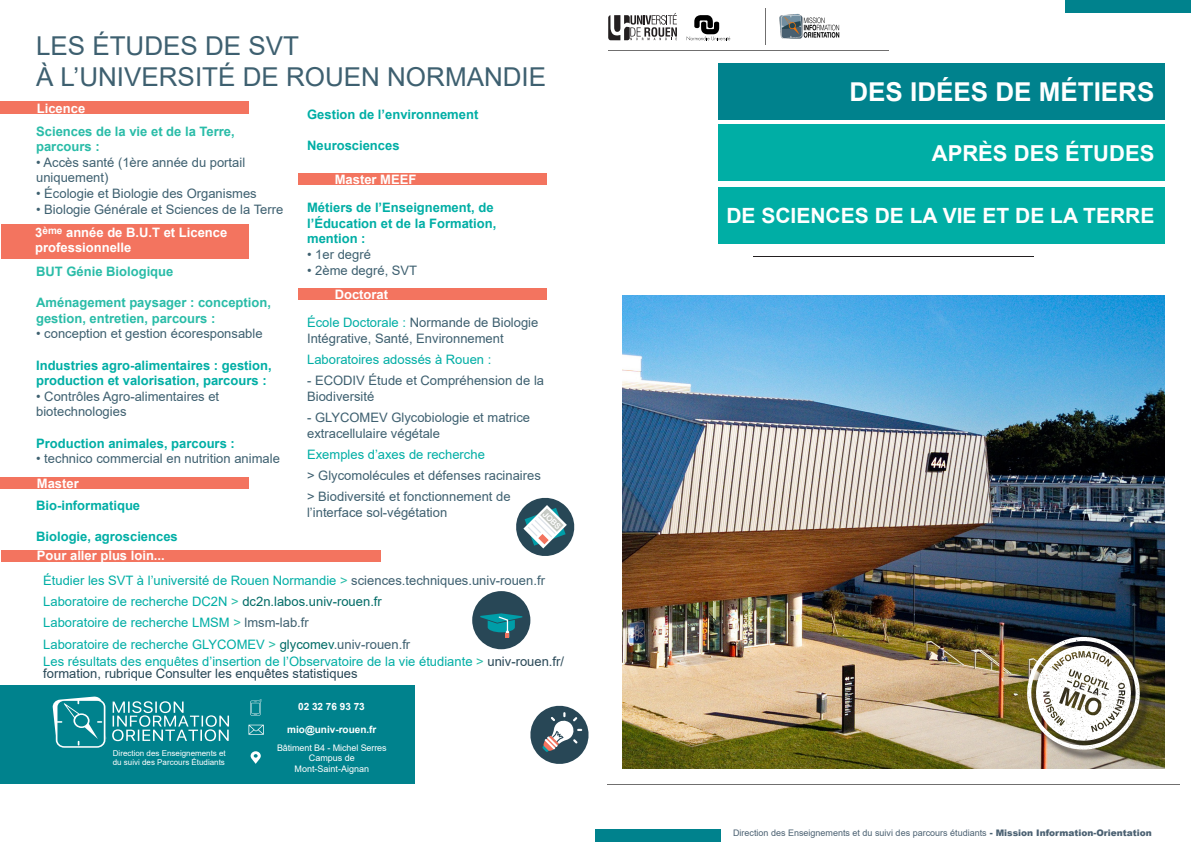
<style>
.page{position:relative;width:1191px;height:842px;background:#fff}
.page>*{position:absolute;margin:0;border:0;box-sizing:border-box;transform-origin:0 0}
.t1{font:26px "Arial";color:#3e6070}
.t2{font:700 26px "Arial";color:#fff}
.t3{font:700 22px "Arial";color:#fff}
.t4{font:700 21px "Arial";color:#fff}
.t5{font:13px/15.6px "Arial";color:#3e6070}
.t6{font:13px/12px "Arial";color:#00aea5}
.t7{font:700 13px/15.6px "Arial";color:#00aea5}
.t8{font:700 13px/15.6px "Arial";color:#2abca8}
.t9{font:700 13px/15.6px "Arial";color:#fff}
.t10{font:700 10px "Arial";color:#fff}
.t11{font:9px "Arial";color:#4b6172}
.t12{font:9px "Arial";letter-spacing:-.005em;color:#fff}
.t13{font:8px/8.8px "Arial";color:#fff}
.t14{font:7.9px "Arial Rounded MT Bold";color:#fff}
.s1{color:#00aea5}
.s2{color:#2abca8}
.s3{color:#3e6070}
.s4{color:#006b66}
.s5{color:#284756}
.s6{font-weight:900}
</style>
<div class="page">
<svg style="left:608px;top:13px;width:69px;height:27px"></svg>
<svg style="left:686px;top:15px;width:44px;height:25px"></svg>
<hr style="left:765px;top:8px;width:1px;height:37px;background:#706f6f">
<hr style="left:608px;top:50px;width:280px;height:1px;background:#706f6f">
<hr style="left:607px;top:784px;width:572px;height:1px;background:#706f6f">
<div style="left:1066px;top:0;width:125px;height:13px;background:#00828d"></div>
<div style="left:595px;top:829px;width:125px;height:13px;background:#00828d"></div>
<div style="left:718px;top:63px;width:446px;height:56px;background:#00828d"></div>
<div style="left:718px;top:124px;width:446px;height:57px;background:#00aea5"></div>
<div style="left:718px;top:187px;width:446px;height:56px;background:#00aea5"></div>
<hr style="left:753px;top:256px;width:280px;height:1px;background:#231f20">
<img style="left:622px;top:295px;width:542px;height:473px">
<img style="left:779px;top:13px;width:61px;height:26px">
<div style="left:1028px;top:638px;width:124px;height:124px;background:#231f20;opacity:.75"></div>
<img style="left:1027px;top:636px;width:113px;height:114px">
<svg style="left:516px;top:497px;width:59px;height:59px"></svg>
<svg style="left:530px;top:705px;width:59px;height:59px"></svg>
<div style="left:472px;top:591px;width:58px;height:58px;background:#284756;border-radius:50%"></div>
<svg style="left:480px;top:613px;width:42px;height:24px"></svg>
<div style="left:0;top:686px;width:414px;height:98px;background:#00828d"></div>
<svg style="left:52px;top:696px;width:177px;height:52px"></svg>
<svg style="left:251px;top:751px;width:10px;height:13px"></svg>
<svg style="left:248px;top:725px;width:16px;height:10px"></svg>
<svg style="left:250px;top:699px;width:12px;height:17px"></svg>
<div style="left:0;top:477px;width:249px;height:12px;background:#f3745f"></div>
<div style="left:298px;top:288px;width:248px;height:12px;background:#f3745f"></div>
<div style="left:1px;top:550px;width:380px;height:12px;background:#f3745f"></div>
<div style="left:0;top:101px;width:249px;height:13px;background:#f3745f"></div>
<div style="left:298px;top:173px;width:248px;height:12px;background:#f3745f"></div>
<div style="left:1px;top:224px;width:248px;height:34px;background:#f3745f"></div>
<p class="t1" style="left:36px;top:28px;width:264px">LES ÉTUDES DE SVT</p>
<p class="t1" style="left:36px;top:59px;width:511px">À L’UNIVERSITÉ DE ROUEN NORMANDIE</p>
<p class="t9" style="left:37px;top:100px;width:50px">Licence</p>
<p class="t7" style="left:307px;top:106px;width:173px">Gestion de l’environnement</p>
<p class="t7" style="left:307px;top:138px;width:94px">Neurosciences</p>
<p class="t8" style="left:36px;top:123px;width:200px">Sciences de la vie et de la Terre, parcours :</p>
<p class="t5" style="left:36px;top:154px;width:211px">• Accès santé (1ère année du portail uniquement)</p>
<p class="t5" style="left:36px;top:186px;width:222px">• Écologie et Biologie des Organismes</p>
<p class="t5" style="left:36px;top:201px;width:249px">• Biologie Générale et Sciences de la Terre</p>
<p class="t9" style="left:335px;top:171px;width:83px">Master MEEF</p>
<p class="t7" style="left:307px;top:200px;width:191px">Métiers de l’Enseignement, de l’Éducation et de la Formation, mention :</p>
<p class="t5" style="left:307px;top:246px;width:65px">• 1er degré</p>
<p class="t5" style="left:307px;top:262px;width:112px">• 2ème degré, SVT</p>
<p class="t5" style="left:307px;top:315px;width:233px"><span class="s1">École Doctorale :</span> Normande de Biologie<br>Intégrative, Santé, Environnement</p>
<p class="t6" style="left:307px;top:353px;width:186px">Laboratoires adossés à Rouen :</p>
<p class="t5" style="left:307px;top:373px;width:238px">- ECODIV Étude et Compréhension de la<br>Biodiversité</p>
<p class="t5" style="left:307px;top:410px;width:224px">- GLYCOMEV Glycobiologie et matrice extracellulaire végétale</p>
<p class="t6" style="left:307px;top:448px;width:179px">Exemples d’axes de recherche</p>
<p class="t5" style="left:307px;top:468px;width:235px">&gt; Glycomolécules et défenses racinaires</p>
<p class="t5" style="left:307px;top:489px;width:205px">&gt; Biodiversité et fonctionnement de l’interface sol-végétation</p>
<p class="t9" style="left:35px;top:224px;width:193px">3<sup>ème</sup> année de B.U.T et Licence professionnelle</p>
<p class="t8" style="left:36px;top:264px;width:139px">BUT Génie Biologique</p>
<p class="t8" style="left:36px;top:295px;width:236px">Aménagement paysager : conception, gestion, entretien, parcours :</p>
<p class="t5" style="left:36px;top:326px;width:228px">• conception et gestion écoresponsable</p>
<p class="t7" style="left:36px;top:357px;width:237px">Industries agro-alimentaires : gestion, production et valorisation, parcours :</p>
<p class="t5" style="left:36px;top:388px;width:185px">• Contrôles Agro-alimentaires et biotechnologies</p>
<p class="t7" style="left:36px;top:435px;width:200px">Production animales, parcours :</p>
<p class="t5" style="left:36px;top:451px;width:245px">• technico commercial en nutrition animale</p>
<p class="t7" style="left:36px;top:498px;width:105px">Bio-informatique</p>
<p class="t7" style="left:36px;top:529px;width:143px">Biologie, agrosciences</p>
<p class="t6" style="left:43px;top:574px;width:503px">Étudier les SVT à l’université de Rouen Normandie <span class="s2">&gt;</span> <span class="s3">sciences.techniques.univ-rouen.fr</span></p>
<p class="t6" style="left:43px;top:595px;width:340px">Laboratoire de recherche DC2N <span class="s2">&gt;</span> <span class="s4">dc2n.labos.univ-rouen.fr</span></p>
<p class="t6" style="left:43px;top:617px;width:267px">Laboratoire de recherche LMSM <span class="s2">&gt;</span> <span class="s3">lmsm-lab.fr</span></p>
<p class="t6" style="left:43px;top:638px;width:368px">Laboratoire de recherche GLYCOMEV <span class="s2">&gt;</span> <span class="s4">glycomev</span><span class="s3">.univ-rouen.fr</span></p>
<p class="t6" style="left:43px;top:656px;width:522px">Les résultats des enquêtes d’insertion de l’Observatoire de la vie étudiante <span class="s2">&gt;</span> <span class="s5">univ-rouen.fr/ formation, rubrique Consulter les enquêtes statistiques</span></p>
<p class="t9" style="left:335px;top:287px;width:55px">Doctorat</p>
<p class="t9" style="left:37px;top:475px;width:43px">Master</p>
<p class="t14" style="left:547px;top:509px;width:23px;rotate:45deg">JOBS</p>
<p class="t9" style="left:37px;top:548px;width:129px">Pour aller plus loin...</p>
<p class="t10" style="left:298px;top:700px;width:68px">02 32 76 93 73</p>
<p class="t13" style="left:113px;top:748px;width:114px">Direction des Enseignements et du suivi des Parcours Étudiants</p>
<p class="t10" style="left:287px;top:722px;width:91px">mio@univ-rouen.fr</p>
<p class="t12" style="left:277px;top:741px;width:111px">Bâtiment B4 - Michel Serres</p>
<p class="t12" style="left:309px;top:752px;width:48px">Campus de</p>
<p class="t12" style="left:294px;top:763px;width:76px">Mont-Saint-Aignan</p>
<p class="t2" style="left:849px;top:73px;width:306px">DES IDÉES DE MÉTIERS</p>
<p class="t3" style="left:932px;top:137px;width:224px">APRÈS DES ÉTUDES</p>
<p class="t4" style="left:726px;top:201px;width:429px">DE SCIENCES DE LA VIE ET DE LA TERRE</p>
<p class="t11" style="left:733px;top:826px;width:420px">Direction des Enseignements et du suivi des parcours étudiants <span class="s6">- Mission Information-Orientation</span></p>
</div>
